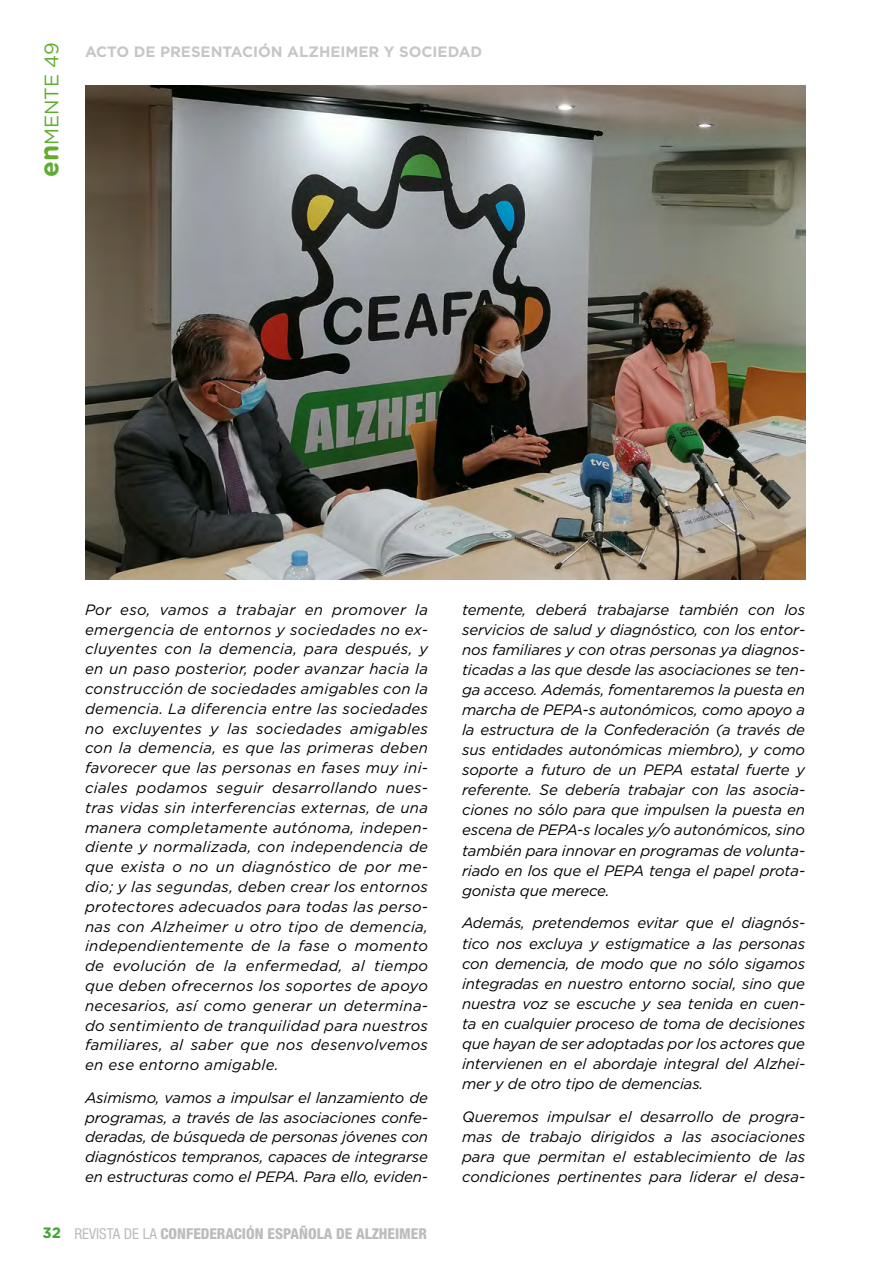
<style>
.page{position:relative;width:893px;height:1263px;background:#fff}
.page>*{position:absolute;margin:0;border:0;box-sizing:border-box;transform-origin:0 0}
.t1{font:19.5px "Gotham";color:#60ac30}
.t2{font:italic 15px/19.8px "Gotham";letter-spacing:-.01em;color:#000;text-align:justify}
.t3{font:800 condensed 15px "Helvetica Neue LT Std";color:#bcbcbc}
.t4{font:700 15px "Gotham";color:#c6c6c6}
.t5{font:700 15px "Gotham Rounded";color:#3fa535}
.s1{font-family:"Gotham Rounded";font-weight:700;font-size:25.95px}
.s2{font-weight:400}
</style>
<div class="page">
<img style="left:85px;top:85px;width:721px;height:494px">
<h1 class="t1" style="left:41px;top:177px;width:136px;rotate:-90deg"><span class="s1">en</span>MENTE 49</h1>
<p class="t4" style="left:85px;top:43px;width:399px">ACTO DE PRESENTACIÓN ALZHEIMER Y SOCIEDAD</p>
<p class="t2" style="left:85px;top:600px;width:345px">Por eso, vamos a trabajar en promover la emergencia de entornos y sociedades no ex&shy;cluyentes con la demencia, para después, y en un paso posterior, poder avanzar hacia la construcción de sociedades amigables con la demencia. La diferencia entre las sociedades no excluyentes y las sociedades amigables con la demencia, es que las primeras deben favorecer que las personas en fases muy ini&shy;ciales podamos seguir desarrollando nues&shy;tras vidas sin interferencias externas, de una manera completamente autónoma, indepen&shy;diente y normalizada, con independencia de que exista o no un diagnóstico de por me&shy;dio; y las segundas, deben crear los entornos protectores adecuados para todas las perso&shy;nas con Alzheimer u otro tipo de demencia, independientemente de la fase o momento de evolución de la enfermedad, al tiempo que deben ofrecernos los soportes de apoyo necesarios, así como generar un determina&shy;do sentimiento de tranquilidad para nuestros familiares, al saber que nos desenvolvemos en ese entorno amigable.</p>
<p class="t2" style="left:85px;top:1087px;width:345px">Asimismo, vamos a impulsar el lanzamiento de programas, a través de las asociaciones confe&shy;deradas, de búsqueda de personas jóvenes con diagnósticos tempranos, capaces de integrarse en estructuras como el PEPA. Para ello, eviden-</p>
<p class="t5" style="left:43px;top:1222px;width:20px">32</p>
<p class="t3" style="left:74px;top:1224px;width:354px"><span class="s2">REVISTA DE LA</span> CONFEDERACIÓN ESPAÑOLA DE ALZHEIMER</p>
<p class="t2" style="left:462px;top:599px;width:345px">temente, deberá trabajarse también con los servicios de salud y diagnóstico, con los entor&shy;nos familiares y con otras personas ya diagnos&shy;ticadas a las que desde las asociaciones se ten&shy;ga acceso. Además, fomentaremos la puesta en marcha de PEPA-s autonómicos, como apoyo a la estructura de la Confederación (a través de sus entidades autonómicas miembro), y como soporte a futuro de un PEPA estatal fuerte y referente. Se debería trabajar con las asocia&shy;ciones no sólo para que impulsen la puesta en escena de PEPA-s locales y/o autonómicos, sino también para innovar en programas de volunta&shy;riado en los que el PEPA tenga el papel prota&shy;gonista que merece.</p>
<p class="t2" style="left:462px;top:913px;width:345px">Además, pretendemos evitar que el diagnós&shy;tico nos excluya y estigmatice a las personas con demencia, de modo que no sólo sigamos integradas en nuestro entorno social, sino que nuestra voz se escuche y sea tenida en cuen&shy;ta en cualquier proceso de toma de decisiones que hayan de ser adoptadas por los actores que intervienen en el abordaje integral del Alzhei&shy;mer y de otro tipo de demencias.</p>
<p class="t2" style="left:462px;top:1106px;width:345px">Queremos impulsar el desarrollo de progra&shy;mas de trabajo dirigidos a las asociaciones para que permitan el establecimiento de las condiciones pertinentes para liderar el desa-</p>
</div>
